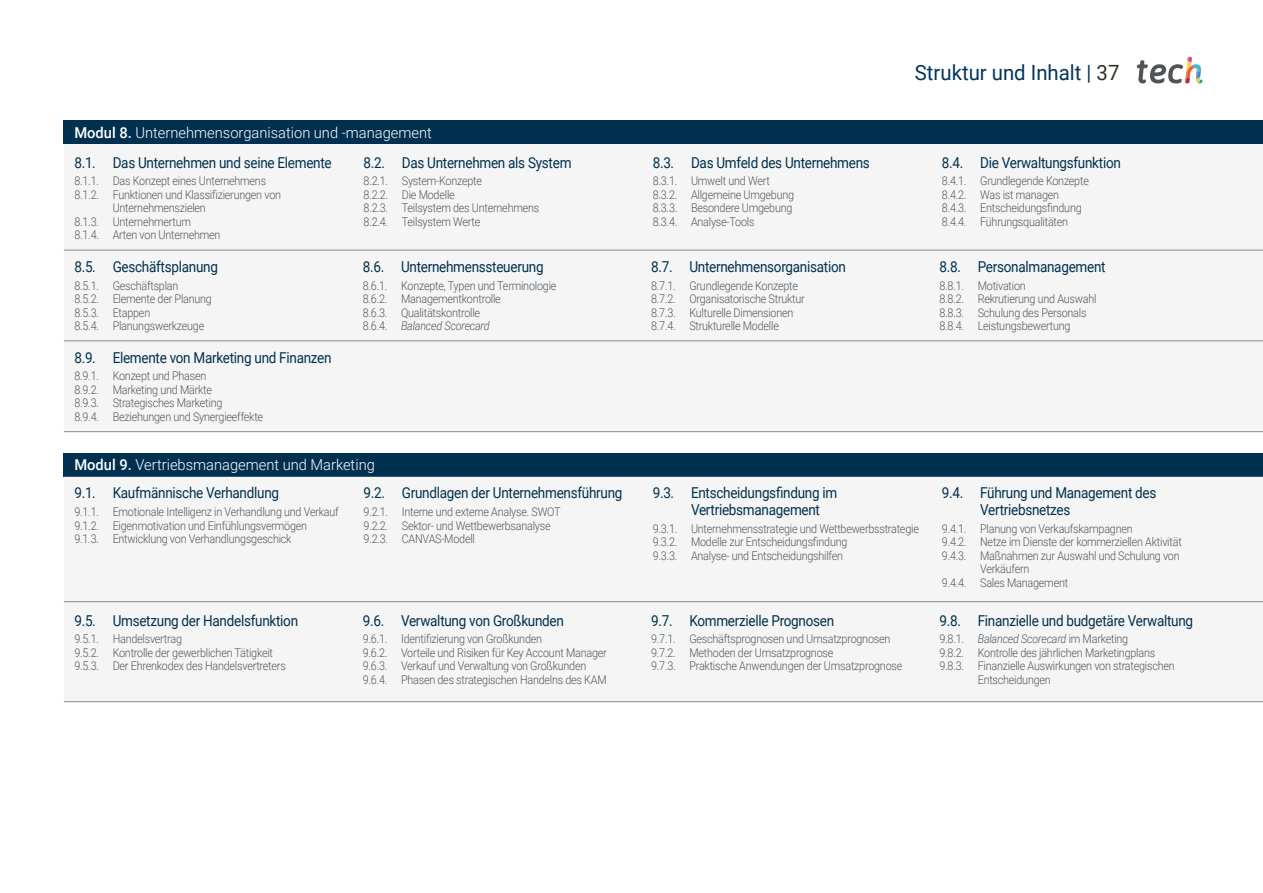
<style>
.page{position:relative;width:1263px;height:893px;background:#fff}
.page>*{position:absolute;margin:0;border:0;box-sizing:border-box;transform-origin:0 0}
.t1{font:21px "Roboto";color:#00355e}
.t2{font:15px/16.5px "Roboto";letter-spacing:-.02em;color:#003050;scale:.9 1}
.t3{font:300 15px "Roboto";color:#fff}
.t4{font:300 12px/13.5px "Roboto";letter-spacing:-.02em;color:#52555b;scale:.9 1}
.s1{font-weight:500}
.s2{font-style:italic}
.s3{color:#312e20}
</style>
<div class="page">
<svg style="left:1137px;top:57px;width:65px;height:27px"></svg>
<div style="left:64px;top:144px;width:1199px;height:288px;background:#f4f5f4"></div>
<div style="left:64px;top:120px;width:1199px;height:24px;background:#003050"></div>
<hr style="left:64px;top:431px;width:1199px;height:1px;background:#878a8e">
<hr style="left:64px;top:250px;width:1199px;height:1px;background:#878a8e">
<hr style="left:64px;top:341px;width:1199px;height:1px;background:#878a8e">
<div style="left:64px;top:453px;width:1199px;height:23px;background:#003050"></div>
<div style="left:64px;top:476px;width:1199px;height:226px;background:#f4f5f4"></div>
<hr style="left:64px;top:601px;width:1199px;height:1px;background:#878a8e">
<hr style="left:64px;top:701px;width:1199px;height:1px;background:#878a8e">
<p class="t3" style="left:74px;top:122px;width:359px"><span class="s1">Modul 8.</span> Unternehmensorganisation und -management</p>
<p class="t2" style="left:74px;top:153px;width:287px">8.1. Das Unternehmen und seine Elemente</p>
<p class="t4" style="left:74px;top:174px;width:215px">8.1.1. Das Konzept eines Unternehmens</p>
<p class="t4" style="left:74px;top:187px;width:231px">8.1.2. Funktionen und Klassifizierungen von</p>
<p class="t4" style="left:113px;top:201px;width:105px">Unternehmenszielen</p>
<p class="t4" style="left:74px;top:214px;width:131px">8.1.3. Unternehmertum</p>
<p class="t4" style="left:74px;top:228px;width:164px">8.1.4. Arten von Unternehmen</p>
<p class="t2" style="left:74px;top:258px;width:161px">8.5. Geschäftsplanung</p>
<p class="t4" style="left:74px;top:278px;width:154px">8.5.1. Geschäftsplan<br>8.5.2. Elemente der Planung<br>8.5.3. Etappen<br>8.5.4. Planungswerkzeuge</p>
<p class="t2" style="left:74px;top:348px;width:287px">8.9. Elemente von Marketing und Finanzen</p>
<p class="t4" style="left:74px;top:369px;width:211px">8.9.1. Konzept und Phasen<br>8.9.2. Marketing und Märkte<br>8.9.3. Strategisches Marketing<br>8.9.4. Beziehungen und Synergieeffekte</p>
<p class="t2" style="left:364px;top:153px;width:232px">8.2. Das Unternehmen als System</p>
<p class="t4" style="left:364px;top:174px;width:197px">8.2.1. System-Konzepte<br>8.2.2. Die Modelle<br>8.2.3. Teilsystem des Unternehmens<br>8.2.4. Teilsystem Werte</p>
<p class="t2" style="left:363px;top:258px;width:202px">8.6. Unternehmenssteuerung</p>
<p class="t4" style="left:363px;top:278px;width:217px">8.6.1. Konzepte, Typen und Terminologie<br>8.6.2. Managementkontrolle<br>8.6.3. Qualitätskontrolle<br>8.6.4. <span class="s2">Balanced Scorecard</span></p>
<p class="t3" style="left:74px;top:455px;width:302px"><span class="s1">Modul 9.</span> Vertriebsmanagement und Marketing</p>
<p class="t2" style="left:74px;top:484px;width:229px">9.1. Kaufmännische Verhandlung</p>
<p class="t4" style="left:74px;top:505px;width:295px">9.1.1. Emotionale Intelligenz in Verhandlung und Verkauf<br>9.1.2. Eigenmotivation und Einfühlungsvermögen<br>9.1.3. Entwicklung von Verhandlungsgeschick</p>
<p class="t2" style="left:364px;top:484px;width:289px">9.2. Grundlagen der Unternehmensführung</p>
<p class="t4" style="left:364px;top:505px;width:220px">9.2.1. Interne und externe Analyse. SWOT<br>9.2.2. Sektor- und Wettbewerbsanalyse<br>9.2.3. CANVAS-Modell</p>
<p class="t2" style="left:74px;top:611px;width:250px">9.5. Umsetzung der Handelsfunktion</p>
<p class="t4" style="left:74px;top:632px;width:236px">9.5.1. Handelsvertrag<br>9.5.2. Kontrolle der gewerblichen Tätigkeit<br>9.5.3. Der Ehrenkodex des Handelsvertreters</p>
<p class="t2" style="left:363px;top:611px;width:225px">9.6. Verwaltung von Großkunden</p>
<p class="t4" style="left:363px;top:632px;width:273px">9.6.1. Identifizierung von Großkunden<br>9.6.2. Vorteile und Risiken für Key Account Manager 9.6.3. Verkauf und Verwaltung von Großkunden 9.6.4. Phasen des strategischen Handelns des KAM</p>
<p class="t2" style="left:653px;top:153px;width:243px">8.3. Das Umfeld des Unternehmens</p>
<p class="t4" style="left:653px;top:174px;width:159px">8.3.1. Umwelt und Wert<br>8.3.2. Allgemeine Umgebung<br>8.3.3. Besondere Umgebung<br>8.3.4. Analyse-Tools</p>
<p class="t2" style="left:651px;top:258px;width:218px">8.7. Unternehmensorganisation</p>
<p class="t4" style="left:651px;top:278px;width:172px">8.7.1. Grundlegende Konzepte<br>8.7.2. Organisatorische Struktur<br>8.7.3. Kulturelle Dimensionen<br>8.7.4. Strukturelle Modelle</p>
<h1 class="t1" style="left:915px;top:57px;width:206px">Struktur und Inhalt | <span class="s3">37</span></h1>
<p class="t2" style="left:942px;top:153px;width:200px">8.4. Die Verwaltungsfunktion</p>
<p class="t4" style="left:942px;top:174px;width:165px">8.4.1. Grundlegende Konzepte<br>8.4.2. Was ist managen<br>8.4.3. Entscheidungsfindung<br>8.4.4. Führungsqualitäten</p>
<p class="t2" style="left:939px;top:258px;width:186px">8.8. Personalmanagement</p>
<p class="t4" style="left:939px;top:278px;width:176px">8.8.1. Motivation<br>8.8.2. Rekrutierung und Auswahl<br>8.8.3. Schulung des Personals<br>8.8.4. Leistungsbewertung</p>
<p class="t2" style="left:691px;top:484px;width:164px;text-indent:-38px">9.3. Entscheidungsfindung im<br>Vertriebsmanagement</p>
<p class="t4" style="left:653px;top:521px;width:297px">9.3.1. Unternehmensstrategie und Wettbewerbsstrategie<br>9.3.2. Modelle zur Entscheidungsfindung<br>9.3.3. Analyse- und Entscheidungshilfen</p>
<p class="t2" style="left:651px;top:611px;width:205px">9.7. Kommerzielle Prognosen</p>
<p class="t4" style="left:651px;top:632px;width:281px">9.7.1. Geschäftsprognosen und Umsatzprognosen<br>9.7.2. Methoden der Umsatzprognose<br>9.7.3. Praktische Anwendungen der Umsatzprognose</p>
<p class="t2" style="left:980px;top:484px;width:197px;text-indent:-38px">9.4. Führung und Management des<br>Vertriebsnetzes</p>
<p class="t4" style="left:942px;top:521px;width:213px">9.4.1. Planung von Verkaufskampagnen</p>
<p class="t4" style="left:942px;top:535px;width:268px">9.4.2. Netze im Dienste der kommerziellen Aktivität</p>
<p class="t4" style="left:942px;top:548px;width:266px">9.4.3. Maßnahmen zur Auswahl und Schulung von</p>
<p class="t4" style="left:980px;top:562px;width:56px">Verkäufern</p>
<p class="t4" style="left:942px;top:575px;width:142px">9.4.4. Sales Management</p>
<p class="t2" style="left:939px;top:611px;width:283px">9.8. Finanzielle und budgetäre Verwaltung</p>
<p class="t4" style="left:939px;top:632px;width:211px">9.8.1. <span class="s2">Balanced Scorecard</span> im Marketing</p>
<p class="t4" style="left:939px;top:645px;width:241px">9.8.2. Kontrolle des jährlichen Marketingplans</p>
<p class="t4" style="left:939px;top:659px;width:263px">9.8.3. Finanzielle Auswirkungen von strategischen</p>
<p class="t4" style="left:978px;top:672px;width:83px">Entscheidungen</p>
</div>
